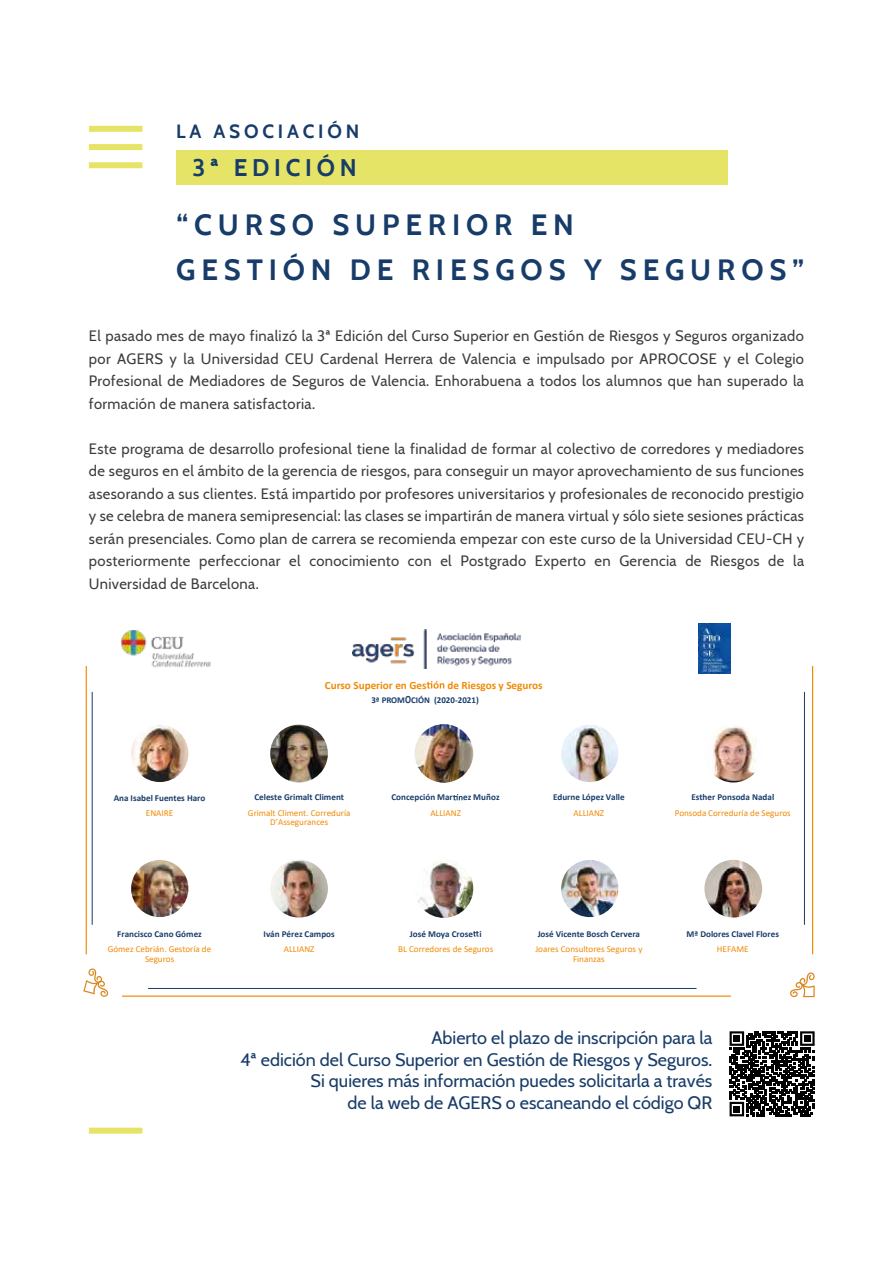
<style>
.page{position:relative;width:893px;height:1263px;background:#fff}
.page>*{position:absolute;margin:0;border:0;box-sizing:border-box;transform-origin:0 0}
.t1{font:700 29.25px/45.8px "Cabin";letter-spacing:.2em;color:#183c69}
.t2{font:700 24px "Cabin";letter-spacing:.2em;color:#183c69}
.t3{font:700 19.05px "Cabin";letter-spacing:.2em;color:#183c69}
.t4{font:18px/21.6px "Cabin";color:#183c69;text-align:right}
.t5{font:15px/22.5px "Cabin";letter-spacing:.025em;color:#3d3c3c;text-align:justify}
.t6{font:700 11.1px "Calibri";color:#f08a05}
.t7{font:700 9.15px "Calibri";color:#193c6b}
.t8{font:9.15px/9.9px "Calibri";color:#f08a05;text-align:center}
.t9{font:700 8.85px "Calibri";color:#193c6b}
.s1{font-size:11.1px}
</style>
<div class="page">
<div style="left:89px;top:126px;width:53px;height:6px;background:#e6e467"></div>
<div style="left:89px;top:144px;width:53px;height:6px;background:#e6e467"></div>
<div style="left:89px;top:162px;width:53px;height:6px;background:#e6e467"></div>
<div style="left:176px;top:150px;width:552px;height:35px;background:#e6e467"></div>
<img style="left:131px;top:725px;width:57px;height:57px;border-radius:29px">
<svg style="left:83px;top:968px;width:25px;height:29px"></svg>
<svg style="left:790px;top:972px;width:25px;height:25px"></svg>
<hr style="left:122px;top:995px;width:609px;height:2px;background:#f08a05">
<hr style="left:86px;top:666px;width:1px;height:288px;background:#f08a05">
<hr style="left:812px;top:666px;width:1px;height:288px;background:#f08a05">
<hr style="left:92px;top:692px;width:1px;height:233px;background:#193c6b">
<hr style="left:804px;top:692px;width:1px;height:233px;background:#193c6b">
<hr style="left:148px;top:988px;width:548px;height:1px;background:#193c6b">
<img style="left:352px;top:629px;width:169px;height:39px">
<svg style="left:427px;top:681px;width:17px;height:8px"></svg>
<img style="left:121px;top:629px;width:90px;height:39px">
<img style="left:699px;top:623px;width:32px;height:51px">
<img style="left:270px;top:725px;width:58px;height:57px;border-radius:29px">
<svg style="left:453px;top:794px;width:10px;height:6px"></svg>
<img style="left:415px;top:724px;width:58px;height:59px;border-radius:29px">
<img style="left:561px;top:725px;width:57px;height:57px;border-radius:29px">
<img style="left:704px;top:725px;width:58px;height:57px;border-radius:29px">
<img style="left:131px;top:860px;width:57px;height:57px;border-radius:28px">
<img style="left:270px;top:860px;width:58px;height:57px;border-radius:29px">
<svg style="left:473px;top:931px;width:6px;height:6px"></svg>
<img style="left:415px;top:859px;width:58px;height:59px;border-radius:29px">
<img style="left:561px;top:860px;width:57px;height:57px;border-radius:28px">
<img style="left:704px;top:860px;width:58px;height:57px;border-radius:29px">
<div style="left:89px;top:1128px;width:53px;height:6px;background:#e6e467"></div>
<svg style="left:730px;top:1031px;width:85px;height:85px"></svg>
<p class="t3" style="left:176px;top:117px;width:185px">LA ASOCIACIÓN</p>
<h2 class="t2" style="left:192px;top:148px;width:166px">3ª EDICIÓN</h2>
<h1 class="t1" style="left:176px;top:200px;width:630px">“CURSO SUPERIOR EN<br>GESTIÓN DE RIESGOS Y SEGUROS”</h1>
<p class="t5" style="left:89px;top:324px;width:717px">El pasado mes de mayo finalizó la 3ª Edición del Curso Superior en Gestión de Riesgos y Seguros organizado por AGERS y la Universidad CEU Cardenal Herrera de Valencia e impulsado por APROCOSE y el Colegio Profesional de Mediadores de Seguros de Valencia. Enhorabuena a todos los alumnos que han superado la formación de manera satisfactoria.</p>
<p class="t5" style="left:89px;top:436px;width:717px">Este programa de desarrollo profesional tiene la finalidad de formar al colectivo de corredores y mediadores de seguros en el ámbito de la gerencia de riesgos, para conseguir un mayor aprovechamiento de sus funciones asesorando a sus clientes. Está impartido por profesores universitarios y profesionales de reconocido prestigio y se celebra de manera semipresencial: las clases se impartirán de manera virtual y sólo siete sesiones prácticas serán presenciales. Como plan de carrera se recomienda empezar con este curso de la Universidad CEU-CH y posteriormente perfeccionar el conocimiento con el Postgrado Experto en Gerencia de Riesgos de la Universidad de Barcelona.</p>
<p class="t6" style="left:325px;top:677px;width:103px">Curso Superior en Ges</p>
<p class="t6" style="left:447px;top:677px;width:97px">de Riesgos y Seguros</p>
<p class="t7" style="left:114px;top:791px;width:93px">Ana Isabel Fuentes Haro</p>
<p class="t8" style="left:146px;top:808px;width:29px">ENAIRE</p>
<p class="t9" style="left:371px;top:694px;width:109px">3ª PROM<span class="s1">O</span>CIÓN (2020-2021)</p>
<p class="t7" style="left:254px;top:791px;width:91px">Celeste Grimalt Climent</p>
<p class="t8" style="left:248px;top:807px;width:104px">Grimalt Climent. Correduría<br>D’Assegurances</p>
<p class="t7" style="left:391px;top:791px;width:110px">Concepción Mar ez Muñoz</p>
<p class="t8" style="left:430px;top:807px;width:32px">ALLIANZ</p>
<p class="t7" style="left:553px;top:791px;width:73px">Edurne López Valle</p>
<p class="t8" style="left:574px;top:807px;width:32px">ALLIANZ</p>
<p class="t7" style="left:691px;top:791px;width:84px">Esther Ponsoda Nadal</p>
<p class="t8" style="left:675px;top:807px;width:118px">Ponsoda Correduría de Seguros</p>
<p class="t7" style="left:117px;top:927px;width:86px">Francisco Cano Gómez</p>
<p class="t8" style="left:108px;top:944px;width:105px">Gómez Cebrián. Gestoría de<br>Seguros</p>
<p class="t7" style="left:264px;top:927px;width:73px">Iván Pérez Campos</p>
<p class="t8" style="left:284px;top:944px;width:32px">ALLIANZ</p>
<p class="t7" style="left:410px;top:927px;width:73px">José Moya Crose i</p>
<p class="t8" style="left:398px;top:944px;width:97px">BL Corredores de Seguros</p>
<p class="t7" style="left:538px;top:927px;width:104px">José Vicente Bosch Cervera</p>
<p class="t8" style="left:535px;top:944px;width:109px">Joares Consultores Seguros y<br>Finanzas</p>
<p class="t7" style="left:687px;top:927px;width:94px">Mª Dolores Clavel Flores</p>
<p class="t8" style="left:717px;top:944px;width:33px">HEFAME</p>
<p class="t4" style="left:240px;top:1026px;width:474px">Abierto el plazo de inscripción para la<br>4ª edición del Curso Superior en Gestión de Riesgos y Seguros.<br>Si quieres más información puedes solicitarla a través<br>de la web de AGERS o escaneando el código QR</p>
</div>
